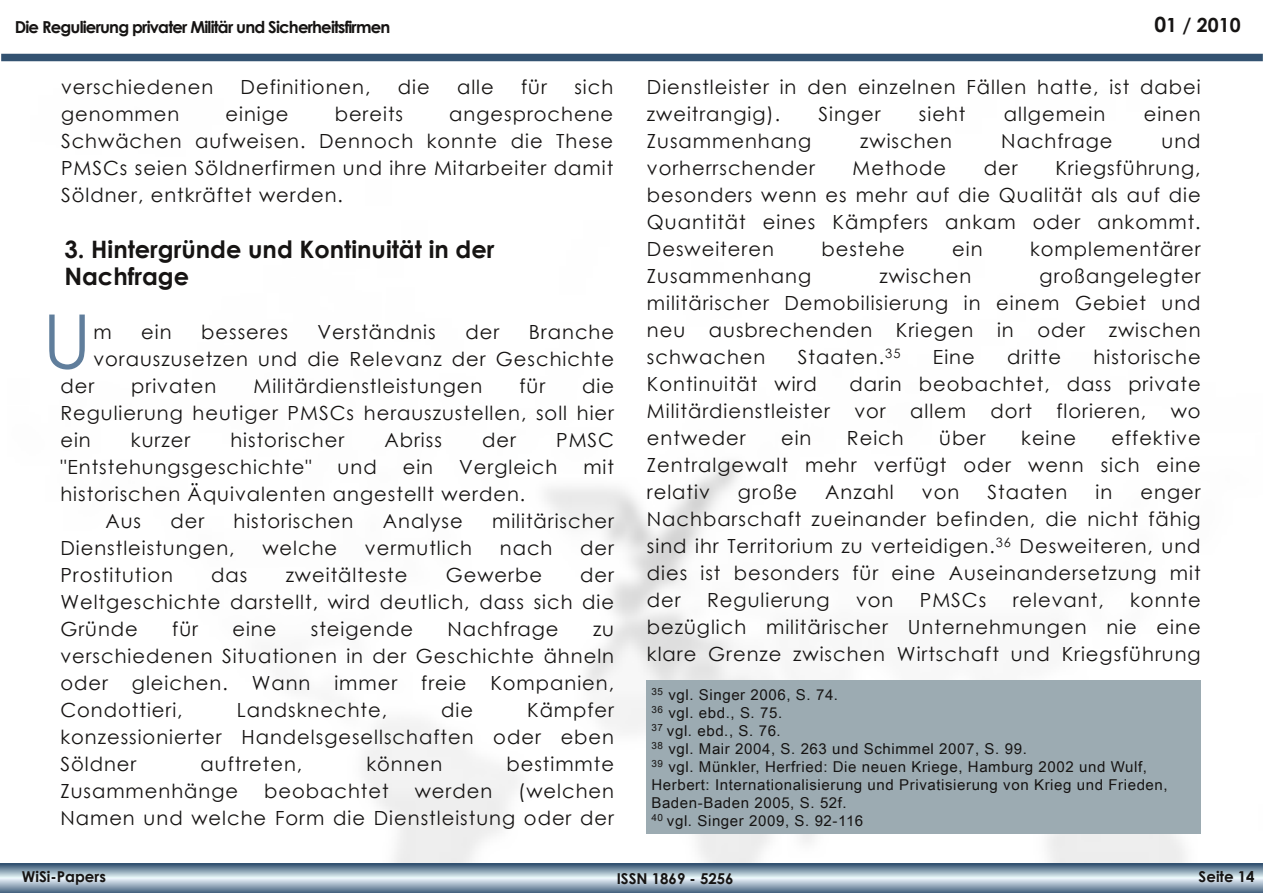
<style>
.page{position:relative;width:1263px;height:893px;background:#fff}
.page>*{position:absolute;margin:0;border:0;box-sizing:border-box;transform-origin:0 0}
.t1{font:74.7px "Century Gothic";color:#607e9c}
.t2{font:700 24px/26.8px "Century Gothic";color:#161413}
.t3{font:19.5px/27px "Century Gothic";letter-spacing:.05em;color:#161413;text-align:justify}
.t4{font:700 19.5px "Century Gothic";color:#161413}
.t5{font:700 16.5px "Century Gothic";letter-spacing:-.05em;color:#161413}
.t6{font:15px/18px "Dok Champa";letter-spacing:.04em;color:#161413}
.t7{font:700 15px "Century Gothic";color:#161413}
.s1{font-size:21px}
</style>
<div class="page">
<img style="left:7px;top:61px;width:1256px;height:803px">
<svg style="left:0;top:878px;width:1263px;height:15px;background:#99acbe"></svg>
<svg style="left:0;top:864px;width:1263px;height:14px;background:#8da5b5"></svg>
<div style="left:1px;top:54px;width:1262px;height:7px;background:#335271"></div>
<div style="left:646px;top:680px;width:555px;height:153px;background:#9cabb2"></div>
<p class="t5" style="left:15px;top:17px;width:377px">Die Regulierung privater Militär und Sicherheitsfirmen</p>
<p class="t3" style="left:61px;top:74px;width:154px">verschiedenen</p>
<p class="t3" style="left:241px;top:74px;width:131px">Definitionen,</p>
<p class="t3" style="left:398px;top:74px;width:33px">die</p>
<p class="t3" style="left:457px;top:74px;width:38px">alle</p>
<p class="t3" style="left:521px;top:74px;width:27px">für</p>
<p class="t3" style="left:574px;top:74px;width:40px">sich</p>
<p class="t3" style="left:61px;top:101px;width:120px">genommen</p>
<p class="t3" style="left:226px;top:101px;width:65px">einige</p>
<p class="t3" style="left:335px;top:101px;width:70px">bereits</p>
<p class="t3" style="left:61px;top:101px;width:554px;text-indent:388px">angesprochene Schwächen aufweisen. Dennoch konnte die These PMSCs seien Söldnerfirmen und ihre Mitarbeiter damit Söldner, entkräftet werden.</p>
<p class="t2" style="left:64px;top:237px;width:432px">3. Hintergründe und Kontinuität in der<br>Nachfrage</p>
<p class="t3" style="left:93px;top:319px;width:20px">m</p>
<p class="t3" style="left:141px;top:319px;width:32px">ein</p>
<p class="t3" style="left:201px;top:319px;width:88px">besseres</p>
<p class="t3" style="left:318px;top:319px;width:120px">Verständnis</p>
<p class="t3" style="left:465px;top:319px;width:35px">der</p>
<p class="t3" style="left:529px;top:319px;width:87px">Branche</p>
<p class="t3" style="left:93px;top:346px;width:522px">vorauszusetzen und die Relevanz der Geschichte</p>
<p class="t3" style="left:60px;top:373px;width:35px">der</p>
<p class="t3" style="left:131px;top:373px;width:87px">privaten</p>
<p class="t3" style="left:253px;top:373px;width:230px">Militärdienstleistungen</p>
<p class="t3" style="left:519px;top:373px;width:27px">für</p>
<h1 class="t1" style="left:43px;top:299px;width:50px">U</h1>
<p class="t3" style="left:60px;top:373px;width:555px;text-indent:522px">die Regulierung heutiger PMSCs herauszustellen, soll hier ein</p>
<p class="t3" style="left:131px;top:427px;width:61px">kurzer</p>
<p class="t3" style="left:230px;top:427px;width:115px">historischer</p>
<p class="t3" style="left:384px;top:427px;width:59px">Abriss</p>
<p class="t3" style="left:482px;top:427px;width:35px">der</p>
<p class="t3" style="left:556px;top:427px;width:59px">PMSC</p>
<p class="t3" style="left:60px;top:454px;width:253px">"Entstehungsgeschichte"</p>
<p class="t3" style="left:338px;top:454px;width:41px">und</p>
<p class="t3" style="left:403px;top:454px;width:32px">ein</p>
<p class="t3" style="left:459px;top:454px;width:100px">Vergleich</p>
<p class="t3" style="left:583px;top:454px;width:32px">mit</p>
<p class="t3" style="left:105px;top:481px;width:421px;text-indent:-45px">historischen Äquivalenten angestellt werden.<br>Aus</p>
<p class="t3" style="left:170px;top:508px;width:35px">der</p>
<p class="t3" style="left:234px;top:508px;width:121px">historischen</p>
<p class="t3" style="left:383px;top:508px;width:82px">Analyse</p>
<p class="t3" style="left:492px;top:508px;width:124px">militärischer</p>
<p class="t3" style="left:60px;top:535px;width:176px">Dienstleistungen,</p>
<p class="t3" style="left:262px;top:535px;width:76px">welche</p>
<p class="t3" style="left:365px;top:535px;width:109px">vermutlich</p>
<p class="t3" style="left:500px;top:535px;width:54px">nach</p>
<p class="t3" style="left:580px;top:535px;width:35px">der</p>
<p class="t3" style="left:60px;top:562px;width:114px">Prostitution</p>
<p class="t3" style="left:211px;top:562px;width:38px">das</p>
<p class="t3" style="left:286px;top:562px;width:123px">zweitälteste</p>
<p class="t3" style="left:446px;top:562px;width:98px">Gewerbe</p>
<p class="t3" style="left:60px;top:562px;width:555px;text-indent:520px">der Weltgeschichte darstellt, wird deutlich, dass sich die Gründe</p>
<p class="t3" style="left:172px;top:616px;width:27px">für</p>
<p class="t3" style="left:232px;top:616px;width:46px">eine</p>
<p class="t3" style="left:311px;top:616px;width:104px">steigende</p>
<p class="t3" style="left:447px;top:616px;width:113px">Nachfrage</p>
<p class="t3" style="left:60px;top:616px;width:555px;text-indent:533px">zu verschiedenen Situationen in der Geschichte ähneln oder gleichen. Wann immer freie Kompanien, Condottieri,</p>
<p class="t3" style="left:60px;top:697px;width:555px;text-indent:467px">Kämpfer konzessionierter Handelsgesellschaften oder eben Söldner</p>
<p class="t3" style="left:237px;top:697px;width:152px">Landsknechte,</p>
<p class="t3" style="left:441px;top:697px;width:33px">die</p>
<p class="t3" style="left:201px;top:751px;width:103px">auftreten,</p>
<p class="t3" style="left:366px;top:751px;width:77px">können</p>
<p class="t3" style="left:506px;top:751px;width:109px">bestimmte</p>
<p class="t3" style="left:60px;top:778px;width:179px">Zusammenhänge</p>
<p class="t3" style="left:264px;top:778px;width:126px">beobachtet</p>
<p class="t3" style="left:415px;top:778px;width:79px">werden</p>
<p class="t3" style="left:60px;top:778px;width:555px;text-align:right">(welchen<br>Namen und welche Form die Dienstleistung oder der</p>
<p class="t4" style="left:1154px;top:14px;width:88px"><span class="s1">0</span>1 / 2010</p>
<p class="t3" style="left:647px;top:74px;width:555px">Dienstleister in den einzelnen Fällen hatte, ist dabei zweitrangig).</p>
<p class="t3" style="left:818px;top:101px;width:64px">Singer</p>
<p class="t3" style="left:919px;top:101px;width:48px">sieht</p>
<p class="t3" style="left:1004px;top:101px;width:103px">allgemein</p>
<p class="t3" style="left:1144px;top:101px;width:58px">einen</p>
<p class="t3" style="left:647px;top:128px;width:166px">Zusammenhang</p>
<p class="t3" style="left:860px;top:128px;width:93px">zwischen</p>
<p class="t3" style="left:1001px;top:128px;width:113px">Nachfrage</p>
<p class="t3" style="left:1161px;top:128px;width:41px">und</p>
<p class="t3" style="left:647px;top:155px;width:169px">vorherrschender</p>
<p class="t3" style="left:852px;top:155px;width:95px">Methode</p>
<p class="t3" style="left:984px;top:155px;width:35px">der</p>
<p class="t3" style="left:647px;top:155px;width:555px;text-indent:408px">Kriegsführung, besonders wenn es mehr auf die Qualität als auf die Quantität eines Kämpfers ankam oder ankommt.<br>Desweiteren</p>
<p class="t3" style="left:821px;top:236px;width:85px">bestehe</p>
<p class="t3" style="left:952px;top:236px;width:32px">ein</p>
<p class="t3" style="left:1030px;top:236px;width:172px">komplementärer</p>
<p class="t3" style="left:647px;top:263px;width:555px;text-indent:393px">großangelegter militärischer Demobilisierung in einem Gebiet und neu ausbrechenden Kriegen in oder zwischen schwachen</p>
<p class="t3" style="left:647px;top:263px;width:166px">Zusammenhang</p>
<p class="t3" style="left:879px;top:263px;width:93px">zwischen</p>
<p class="t3" style="left:798px;top:344px;width:104px">Staaten.<sup>35</sup></p>
<p class="t3" style="left:933px;top:344px;width:43px">Eine</p>
<p class="t3" style="left:1007px;top:344px;width:55px">dritte</p>
<p class="t3" style="left:1094px;top:344px;width:108px">historische</p>
<p class="t3" style="left:647px;top:371px;width:171px">Kontinuität wird</p>
<p class="t3" style="left:850px;top:371px;width:352px">darin beobachtet, dass private</p>
<p class="t3" style="left:647px;top:398px;width:185px">Militärdienstleister</p>
<p class="t3" style="left:854px;top:398px;width:33px">vor</p>
<p class="t3" style="left:910px;top:398px;width:57px">allem</p>
<p class="t3" style="left:990px;top:398px;width:43px">dort</p>
<p class="t3" style="left:1056px;top:398px;width:91px">florieren,</p>
<p class="t3" style="left:1171px;top:398px;width:31px">wo</p>
<p class="t3" style="left:647px;top:425px;width:100px">entweder</p>
<p class="t3" style="left:781px;top:425px;width:32px">ein</p>
<p class="t3" style="left:847px;top:425px;width:58px">Reich</p>
<p class="t3" style="left:939px;top:425px;width:48px">über</p>
<p class="t3" style="left:1021px;top:425px;width:56px">keine</p>
<p class="t3" style="left:647px;top:425px;width:555px;text-indent:465px">effektive Zentralgewalt mehr verfügt oder wenn sich eine relativ</p>
<p class="t3" style="left:738px;top:479px;width:61px">große</p>
<p class="t3" style="left:825px;top:479px;width:70px">Anzahl</p>
<p class="t3" style="left:922px;top:479px;width:39px">von</p>
<p class="t3" style="left:987px;top:479px;width:81px">Staaten</p>
<p class="t3" style="left:1096px;top:479px;width:18px">in</p>
<p class="t3" style="left:647px;top:479px;width:555px;text-indent:494px">enger Nachbarschaft zueinander befinden, die nicht fähig sind ihr Territorium zu verteidigen.<sup>36</sup> Desweiteren, und dies ist besonders für eine Auseinandersetzung mit der</p>
<p class="t3" style="left:707px;top:587px;width:124px">Regulierung</p>
<p class="t3" style="left:856px;top:587px;width:39px">von</p>
<p class="t3" style="left:920px;top:587px;width:68px">PMSCs</p>
<p class="t3" style="left:1013px;top:587px;width:92px">relevant,</p>
<p class="t3" style="left:647px;top:587px;width:555px;text-indent:483px">konnte bezüglich militärischer Unternehmungen nie eine klare Grenze zwischen Wirtschaft und Kriegsführung</p>
<p class="t6" style="left:651px;top:686px;width:518px"><sup>35</sup> vgl. Singer 2006, S. 74.<br><sup>36</sup> vgl. ebd., S. 75.<br><sup>37</sup> vgl. ebd., S. 76.<br><sup>38</sup> vgl. Mair 2004, S. 263 und Schimmel 2007, S. 99.<br><sup>39</sup> vgl. Münkler, Herfried: Die neuen Kriege, Hamburg 2002 und Wulf, Herbert: Internationalisierung und Privatisierung von Krieg und Frieden, Baden-Baden 2005, S. 52f.<br><sup>40</sup> vgl. Singer 2009, S. 92-116</p>
<p class="t7" style="left:22px;top:868px;width:85px">WiSi-Papers</p>
<p class="t7" style="left:617px;top:870px;width:118px">ISSN 1869 - 5256</p>
<p class="t7" style="left:1198px;top:868px;width:58px">Seite 14</p>
</div>
